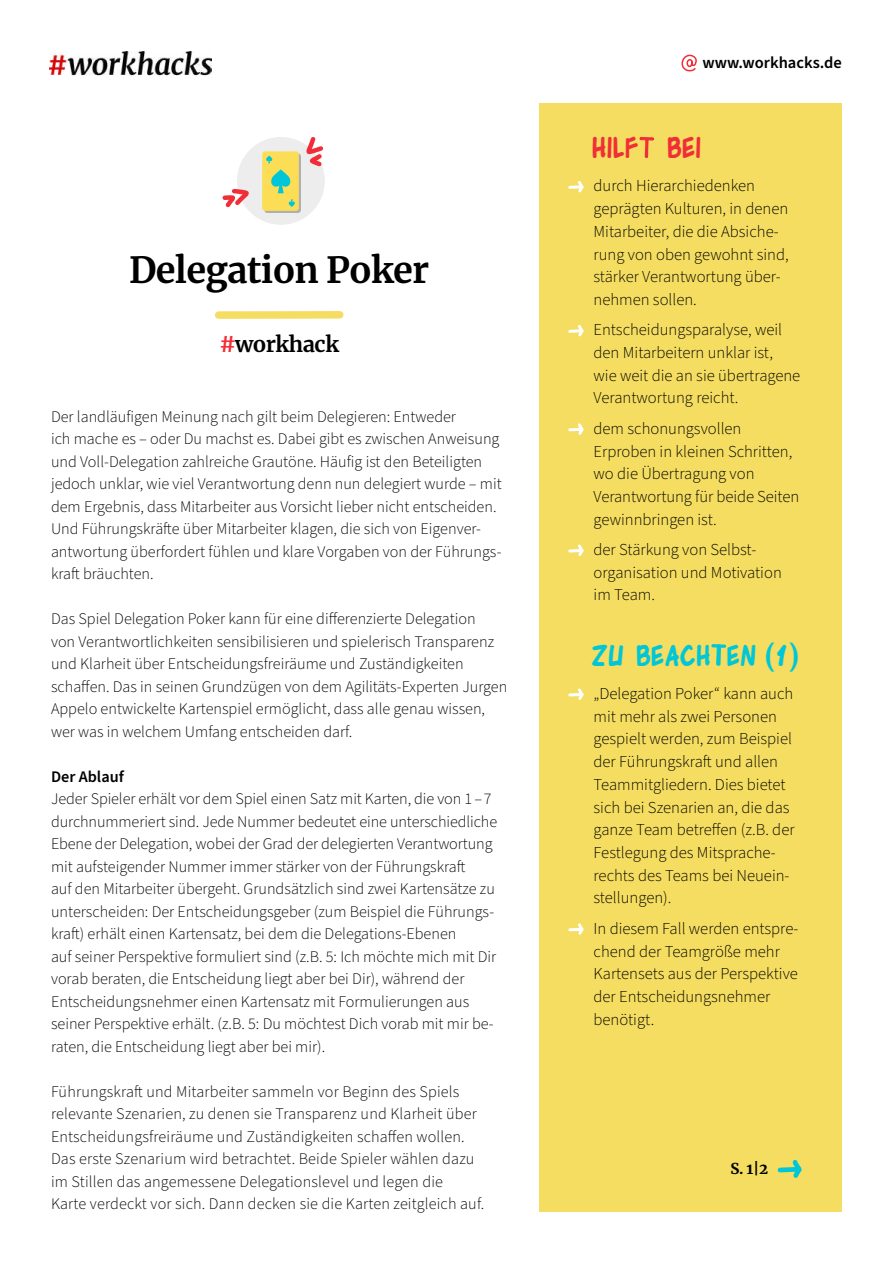
<style>
.page{position:relative;width:893px;height:1263px;background:#fff}
.page>*{position:absolute;margin:0;border:0;box-sizing:border-box;transform-origin:0 0}
.t1{font:700 36px "Merriweather";letter-spacing:-.02em;color:#000}
.t2{font:700 30.3px "Edson Comics Bold";letter-spacing:.05em;color:#00c6d8}
.t3{font:700 30.3px "Edson Comics Bold";letter-spacing:.05em;color:#f12e37}
.t4{font:700 21.6px "Merriweather";letter-spacing:-.02em;color:#000}
.t5{font:300 16.65px/22.8px "Source Sans Pro";color:#000}
.t6{font:600 16.5px "Source Sans Pro";color:#000}
.t7{font:300 16.2px/22.5px "Source Sans Pro";color:#000}
.t8{font:600 16.2px "Source Sans Pro";color:#000}
.t9{font:700 15px "Merriweather";color:#000}
.s1{color:#f12e37}
</style>
<div class="page">
<img style="left:49px;top:51px;width:162px;height:25px">
<div style="left:539px;top:103px;width:303px;height:1109px;background:#f4dd60"></div>
<svg style="left:639px;top:137px;width:15px;height:21px"></svg>
<svg style="left:568px;top:181px;width:16px;height:12px"></svg>
<svg style="left:568px;top:324px;width:16px;height:13px"></svg>
<svg style="left:568px;top:423px;width:16px;height:12px"></svg>
<svg style="left:568px;top:544px;width:16px;height:12px"></svg>
<svg style="left:711px;top:644px;width:15px;height:22px"></svg>
<svg style="left:568px;top:688px;width:16px;height:12px"></svg>
<svg style="left:568px;top:923px;width:16px;height:12px"></svg>
<svg style="left:777px;top:1160px;width:25px;height:18px"></svg>
<div style="left:237px;top:137px;width:88px;height:88px;background:#ededed;border-radius:44px"></div>
<div style="left:264px;top:153px;width:37px;height:60px;background:#afafaf;border-radius:3px"></div>
<div style="left:262px;top:151px;width:37px;height:60px;background:#fcdd56;border-radius:3px"></div>
<svg style="left:271px;top:169px;width:19px;height:24px"></svg>
<svg style="left:266px;top:156px;width:6px;height:7px"></svg>
<svg style="left:289px;top:199px;width:6px;height:8px"></svg>
<svg style="left:215px;top:311px;width:129px;height:8px"></svg>
<svg style="left:305px;top:137px;width:19px;height:30px"></svg>
<svg style="left:222px;top:188px;width:27px;height:22px"></svg>
<svg style="left:681px;top:54px;width:16px;height:18px"></svg>
<h1 class="t1" style="left:129px;top:252px;width:301px">Delegation Poker</h1>
<h3 class="t4" style="left:219px;top:333px;width:121px"><span class="s1">#</span>workhack</h3>
<p class="t7" style="left:51px;top:406px;width:452px">Der landläufigen Meinung nach gilt beim Delegieren: Entweder<br>ich mache es – oder Du machst es. Dabei gibt es zwischen Anweisung und Voll-Delegation zahlreiche Grautöne. Häufig ist den Beteiligten jedoch unklar, wie viel Verantwortung denn nun delegiert wurde – mit dem Ergebnis, dass Mitarbeiter aus Vorsicht lieber nicht entscheiden.<br>Und Führungskräfte über Mitarbeiter klagen, die sich von Eigenver&shy;antwortung überfordert fühlen und klare Vorgaben von der Führungs&shy;kraft bräuchten.</p>
<p class="t7" style="left:51px;top:609px;width:458px">Das Spiel Delegation Poker kann für eine differenzierte Delegation<br>von Verantwortlichkeiten sensibilisieren und spielerisch Transparenz und Klarheit über Entscheidungsfreiräume und Zuständigkeiten schaffen. Das in seinen Grundzügen von dem Agilitäts-Experten Jurgen Appelo entwickelte Kartenspiel ermöglicht, dass alle genau wissen, wer was in welchem Umfang entscheiden darf.</p>
<p class="t8" style="left:51px;top:770px;width:74px">Der Ablauf</p>
<p class="t7" style="left:51px;top:789px;width:448px">Jeder Spieler erhält vor dem Spiel einen Satz mit Karten, die von 1 – 7 durchnummeriert sind. Jede Nummer bedeutet eine unterschiedliche Ebene der Delegation, wobei der Grad der delegierten Verantwortung mit aufsteigender Nummer immer stärker von der Führungskraft<br>auf den Mitarbeiter übergeht. Grundsätzlich sind zwei Kartensätze zu unterscheiden: Der Entscheidungsgeber (zum Beispiel die Führungs&shy;kraft) erhält einen Kartensatz, bei dem die Delegations-Ebenen<br>auf seiner Perspektive formuliert sind (z.B. 5: Ich möchte mich mit Dir vorab beraten, die Entscheidung liegt aber bei Dir), während der Entscheidungsnehmer einen Kartensatz mit Formulierungen aus seiner Perspektive erhält. (z.B. 5: Du möchtest Dich vorab mit mir be&shy;raten, die Entscheidung liegt aber bei mir).</p>
<p class="t7" style="left:51px;top:1081px;width:435px">Führungskraft und Mitarbeiter sammeln vor Beginn des Spiels rele vante Szenarien, zu denen sie Transparenz und Klarheit über Entscheidungsfreiräume und Zuständigkeiten schaffen wollen.<br>Das erste Szenarium wird betrachtet. Beide Spieler wählen dazu im Stillen das angemessene Delegationslevel und legen die<br>Karte verdeckt vor sich. Dann decken sie die Karten zeitgleich auf.</p>
<p class="t6" style="left:702px;top:56px;width:141px">www.workhacks.de</p>
<h2 class="t3" style="left:592px;top:135px;width:110px">HILF BEI</h2>
<p class="t5" style="left:594px;top:175px;width:197px">durch Hierarchiedenken geprägten Kulturen, in denen<br>Mitarbeiter, die die Absiche&shy;rung von oben gewohnt sind, stärker Verantwortung über&shy;nehmen sollen.</p>
<p class="t5" style="left:594px;top:319px;width:208px">Entscheidungsparalyse, weil den Mitarbeitern unklar ist, wie weit die an sie übertragene<br>Verantwortung reicht.</p>
<p class="t5" style="left:594px;top:418px;width:207px">dem schonungsvollen<br>Erproben in kleinen Schritten, wo die Übertragung von<br>Verantwortung für beide Seiten gewinnbringen ist.</p>
<p class="t5" style="left:594px;top:539px;width:190px">der Stärkung von Selbst&shy;organisation und Motivation im Team.</p>
<h2 class="t2" style="left:592px;top:642px;width:211px">ZU BEACH EN (1)</h2>
<p class="t5" style="left:594px;top:683px;width:203px">„Delegation Poker“ kann auch mit mehr als zwei Personen gespielt werden, zum Beispiel der Führungskraft und allen<br>Teammitgliedern. Dies bietet sich bei Szenarien an, die das ganze Team betreffen (z.B. der<br>Festlegung des Mitsprache&shy;rechts des Teams bei Neuein&shy;stellungen).</p>
<p class="t5" style="left:594px;top:918px;width:206px">In diesem Fall werden entspre&shy;chend der Teamgröße mehr<br>Kartensets aus der Perspektive der Entscheidungsnehmer benötigt.</p>
<p class="t9" style="left:730px;top:1161px;width:39px">S. 1|2</p>
</div>
